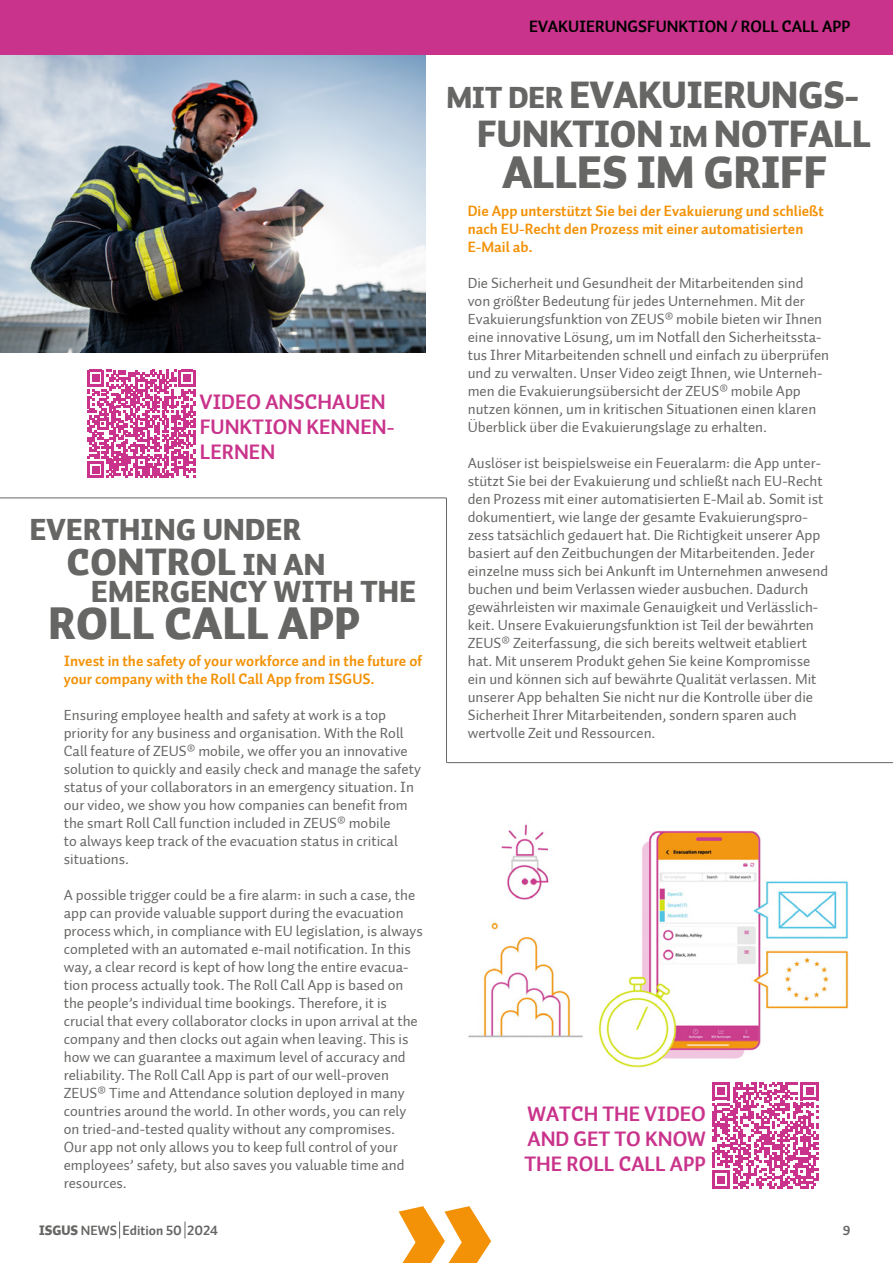
<style>
.page{position:relative;width:893px;height:1263px;background:#fff}
.page>*{position:absolute;margin:0;border:0;box-sizing:border-box;transform-origin:0 0}
.t1{font:45px "Auto 1 Black LF";color:#666665}
.t2{font:37.5px/39px "Auto 1 Black LF";color:#666665}
.t3{font:30px "Auto 1 Black LF";letter-spacing:.015em;color:#666665}
.t4{font:21px/25.2px "Auto 1 Bold LF";color:#c9338b}
.t5{font:16.5px "Auto 1 Bold LF";color:#000}
.t6{font:15px/18px "Auto 1";color:#666665}
.t7{font:15px/18px "Auto 1 Bold LF";color:#f39207}
.t8{font:13.5px "Auto 1 Bold LF";color:#666665}
.s1{font-size:30px}
.s2{font-family:"Auto 1 Black LF"}
</style>
<div class="page">
<img style="left:468px;top:824px;width:381px;height:244px">
<img style="left:0;top:54px;width:425px;height:299px">
<svg style="left:399px;top:1206px;width:92px;height:57px"></svg>
<hr style="left:446px;top:498px;width:1px;height:264px;background:#666665">
<hr style="left:0;top:497px;width:446px;height:1px;background:#666665">
<hr style="left:446px;top:762px;width:447px;height:1px;background:#666665">
<svg style="left:119px;top:1221px;width:1px;height:17px"></svg>
<svg style="left:185px;top:1221px;width:1px;height:17px"></svg>
<svg style="left:87px;top:370px;width:109px;height:108px"></svg>
<svg style="left:712px;top:1082px;width:107px;height:107px"></svg>
<div style="left:0;top:0;width:893px;height:54px;background:#c9338b"></div>
<h3 class="t4" style="left:200px;top:390px;width:196px">VIDEO ANSCHAUEN<br>FUNKTION KENNEN-<br>LERNEN</h3>
<h3 class="t3" style="left:30px;top:510px;width:273px">EVERTHING UNDER</h3>
<h2 class="t2" style="left:67px;top:544px;width:260px">CONTROL <span class="s1">IN AN</span></h2>
<h3 class="t3" style="left:91px;top:571px;width:326px">EMERGENCY WITH THE</h3>
<h1 class="t1" style="left:48px;top:594px;width:313px">ROLL CALL APP</h1>
<p class="t7" style="left:64px;top:652px;width:360px">Invest in the safety of your workforce and in the future of your company with the Roll Call App from ISGUS.</p>
<p class="t6" style="left:64px;top:706px;width:359px">Ensuring employee health and safety at work is a top priority for any business and organisation. With the Roll Call feature of ZEUS® mobile, we offer you an innovative solution to quickly and easily check and manage the safety status of your collaborators in an emergency situation. In our video, we show you how companies can benefit from the smart Roll Call function included in ZEUS® mobile<br>to always keep track of the evacuation status in critical situations.</p>
<p class="t6" style="left:64px;top:886px;width:360px">A possible trigger could be a fire alarm: in such a case, the app can provide valuable support during the evacuation process which, in compliance with EU legislation, is always completed with an automated e-mail notification. In this way, a clear record is kept of how long the entire evacua&shy;tion process actually took. The Roll Call App is based on the people’s individual time bookings. Therefore, it is crucial that every collaborator clocks in upon arrival at the company and then clocks out again when leaving. This is how we can guarantee a maximum level of accuracy and reliability. The Roll Call App is part of our well-proven ZEUS® Time and Attendance solution deployed in many countries around the world. In other words, you can rely on tried-and-tested quality without any compromises.<br>Our app not only allows you to keep full control of your employees’ safety, but also saves you valuable time and resources.</p>
<p class="t5" style="left:529px;top:16px;width:323px">EVAKUIERUNGSFUNKTION / ROLL CALL APP</p>
<h2 class="t2" style="left:477px;top:77px;width:395px;text-indent:-31px"><span class="s1">MIT DER</span> EVAKUIERUNGS-<br>FUNKTION <span class="s1">IM</span> NOTFALL</h2>
<h1 class="t1" style="left:503px;top:142px;width:326px">ALLES IM GRIFF</h1>
<p class="t7" style="left:468px;top:202px;width:358px">Die App unterstützt Sie bei der Evakuierung und schließt nach EU-Recht den Prozess mit einer automatisierten<br>E-Mail ab.</p>
<p class="t6" style="left:468px;top:274px;width:363px">Die Sicherheit und Gesundheit der Mitarbeitenden sind von größter Bedeutung für jedes Unternehmen. Mit der Evakuierungsfunktion von ZEUS® mobile bieten wir Ihnen eine innovative Lösung, um im Notfall den Sicherheitssta&shy;tus Ihrer Mitarbeitenden schnell und einfach zu überprüfen und zu verwalten. Unser Video zeigt Ihnen, wie Unterneh&shy;men die Evakuierungsübersicht der ZEUS® mobile App nutzen können, um in kritischen Situationen einen klaren Überblick über die Evakuierungslage zu erhalten.</p>
<p class="t6" style="left:468px;top:454px;width:362px">Auslöser ist beispielsweise ein Feueralarm: die App unter&shy;stützt Sie bei der Evakuierung und schließt nach EU-Recht den Prozess mit einer automatisierten E-Mail ab. Somit ist dokumentiert, wie lange der gesamte Evakuierungspro&shy;zess tatsächlich gedauert hat. Die Richtigkeit unserer App basiert auf den Zeitbuchungen der Mitarbeitenden. Jeder einzelne muss sich bei Ankunft im Unternehmen anwesend buchen und beim Verlassen wieder ausbuchen. Dadurch gewährleisten wir maximale Genauigkeit und Verlässlich&shy;keit. Unsere Evakuierungsfunktion ist Teil der bewährten ZEUS® Zeiterfassung, die sich bereits weltweit etabliert hat. Mit unserem Produkt gehen Sie keine Kompromisse ein und können sich auf bewährte Qualität verlassen. Mit unserer App behalten Sie nicht nur die Kontrolle über die Sicherheit Ihrer Mitarbeitenden, sondern sparen auch wertvolle Zeit und Ressourcen.</p>
<h3 class="t4" style="left:524px;top:1101px;width:183px;text-align:justify">WATCH THE VIDEO AND GET TO KNOW THE ROLL CALL APP</h3>
<p class="t8" style="left:39px;top:1222px;width:180px"><span class="s2">ISGUS</span> NEWS Edition 50 2024</p>
<p class="t8" style="left:843px;top:1222px;width:9px">9</p>
</div>
